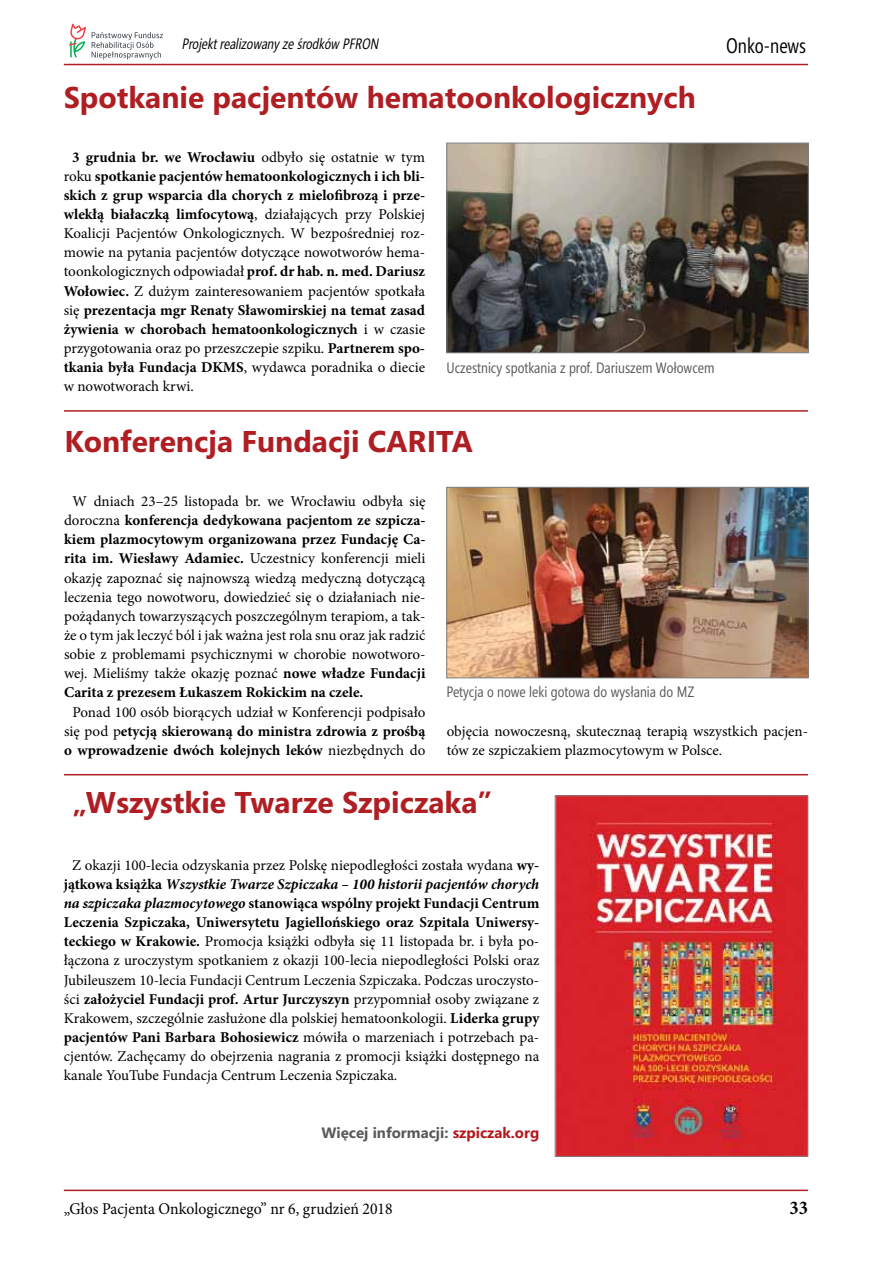
<style>
.page{position:relative;width:893px;height:1263px;background:#fff}
.page>*{position:absolute;margin:0;border:0;box-sizing:border-box;transform-origin:0 0}
.t1{font:700 30px "Segoe";color:#af1e23}
.t2{font:21px "Segoe Condensed";color:#000;scale:.95 1}
.t3{font:700 19.5px "Minion Pro";color:#000;scale:.95 1}
.t4{font:16.5px "Minion Pro";color:#000;scale:.95 1}
.t5{font:15px/19.2px "Minion Pro";color:#000;text-align:justify}
.t6{font:700 15px/19.2px "Minion Pro";color:#000;text-align:center}
.t7{font:15px "Segoe Condensed";color:#58595b}
.t8{font:italic 15px "Segoe Condensed";color:#000;scale:.95 1}
.t9{font:700 15px "Segoe";color:#58595b}
.s1{font-weight:700}
.s2{font-weight:400}
.s3{font-weight:700;font-style:italic}
.s4{color:#b5191e}
</style>
<div class="page">
<hr style="left:64px;top:64px;width:744px;height:1px;background:#af1e23">
<hr style="left:64px;top:1189px;width:744px;height:2px;background:#af1e23">
<svg style="left:92px;top:32px;width:71px;height:28px"></svg>
<svg style="left:69px;top:24px;width:17px;height:34px"></svg>
<hr style="left:64px;top:410px;width:744px;height:2px;background:#af1e23">
<hr style="left:64px;top:774px;width:744px;height:1px;background:#af1e23">
<img style="left:448px;top:489px;width:358px;height:187px">
<div style="left:446px;top:487px;width:362px;height:191px;border:1px solid #808285"></div>
<img style="left:557px;top:797px;width:249px;height:358px">
<div style="left:555px;top:795px;width:253px;height:362px;border:1px solid #808285"></div>
<img style="left:448px;top:145px;width:359px;height:206px">
<div style="left:446px;top:143px;width:363px;height:210px;border:1px solid #808285"></div>
<p class="t8" style="left:181px;top:34px;width:212px">Projektrealizowanyześrodków PFRON</p>
<h2 class="t2" style="left:726px;top:33px;width:86px">Onko-news</h2>
<h1 class="t1" style="left:64px;top:76px;width:633px">Spotkanie pacjentów hematoonkologicznych</h1>
<p class="t5" style="left:64px;top:147px;width:363px;text-indent:9px"><span class="s1">3 grudnia br. we Wrocławiu</span> odbyło się ostatnie w tym roku <span class="s1">spotkanie pacjentów hematoonkologicznych i ich bli&shy;skich z grup wsparcia dla chorych z mielofibrozą i prze&shy;wlekłą białaczką limfocytową</span>, działających przy Polskiej Koalicji Pacjentów Onkologicznych. W bezpośredniej roz&shy;mowie na pytania pacjentów dotyczące nowotworów hema&shy;toonkologicznych odpowiadał <span class="s1">prof. dr hab. n. med. Dariusz Wołowiec.</span> Z dużym zainteresowaniem pacjentów spotkała się <span class="s1">prezentacja mgr Renaty Sławomirskiej na temat zasad żywienia w chorobach hematoonkologicznych</span> i w czasie przygotowania oraz po przeszczepie szpiku. <span class="s1">Partnerem spo&shy;tkania była Fundacja DKMS</span>, wydawca poradnika o diecie w nowotworach krwi.</p>
<p class="t7" style="left:446px;top:358px;width:269px">Uczestnicy spotkania z prof. Dariuszem Wołowcem</p>
<h1 class="t1" style="left:65px;top:420px;width:410px">Konferencja Fundacji CARITA</h1>
<p class="t5" style="left:64px;top:492px;width:363px;text-indent:9px">W dniach 23–25 listopada br. we Wrocławiu odbyła się doroczna <span class="s1">konferencja dedykowana pacjentom ze szpicza&shy;kiem plazmocytowym organizowana przez Fundację Ca&shy;rita im. Wiesławy Adamiec.</span> Uczestnicy konferencji mieli okazję zapoznać się najnowszą wiedzą medyczną dotyczącą leczenia tego nowotworu, dowiedzieć się o działaniach nie&shy;pożądanych towarzyszących poszczególnym terapiom, a tak&shy;że o tym jak leczyć ból i jak ważna jest rola snu oraz jak radzić sobie z problemami psychicznymi w chorobie nowotworo&shy;wej. Mieliśmy także okazję poznać <span class="s1">nowe władze Fundacji Carita z prezesem Łukaszem Rokickim na czele.</span></p>
<p class="t6" style="left:64px;top:702px;width:363px"><span class="s2">Ponad 100 osób biorących udział w Konferencji podpisało się pod p</span>etycją skierowaną do ministra zdrowia z prośbą o wprowadzenie dwóch kolejnych leków <span class="s2">niezbędnych do</span></p>
<p class="t7" style="left:446px;top:682px;width:250px">Petycja o nowe leki gotowa do wysłania do MZ</p>
<p class="t5" style="left:447px;top:721px;width:363px">objęcia nowoczesną, skutecznaą terapią wszystkich pacjen&shy;tów ze szpiczakiem plazmocytowym w Polsce.</p>
<h1 class="t1" style="left:73px;top:781px;width:421px">„Wszystkie Twarze Szpiczaka”</h1>
<p class="t5" style="left:64px;top:855px;width:477px;text-indent:9px">Z okazji 100-lecia odzyskania przez Polskę niepodległości została wydana <span class="s1">wy&shy;jątkowa książka</span> <span class="s3">Wszystkie Twarze Szpiczaka – 100 historii pacjentów chorych na szpiczaka plazmocytowego</span> <span class="s1">stanowiąca wspólny projekt Fundacji Centrum Leczenia Szpiczaka, Uniwersytetu Jagiellońskiego oraz Szpitala Uniwersy&shy;teckiego w Krakowie.</span> Promocja książki odbyła się 11 listopada br. i była po&shy;łączona z uroczystym spotkaniem z okazji 100-lecia niepodległości Polski oraz Jubileuszem 10-lecia Fundacji Centrum Leczenia Szpiczaka. Podczas uroczysto&shy;ści <span class="s1">założyciel Fundacji prof. Artur Jurczyszyn</span> przypomniał osoby związane z Krakowem, szczególnie zasłużone dla polskiej hematoonkologii. <span class="s1">Liderka grupy pacjentów Pani Barbara Bohosiewicz</span> mówiła o marzeniach i potrzebach pa&shy;cjentów. Zachęcamy do obejrzenia nagrania z promocji książki dostępnego na kanale YouTube Fundacja Centrum Leczenia Szpiczaka.</p>
<p class="t9" style="left:321px;top:1122px;width:219px">Więcej informacji: <span class="s4">szpiczak.org</span></p>
<p class="t4" style="left:64px;top:1198px;width:348px">„Głos Pacjenta Onkologicznego” nr 6, grudzień 2018</p>
<h3 class="t3" style="left:789px;top:1194px;width:21px">33</h3>
</div>
